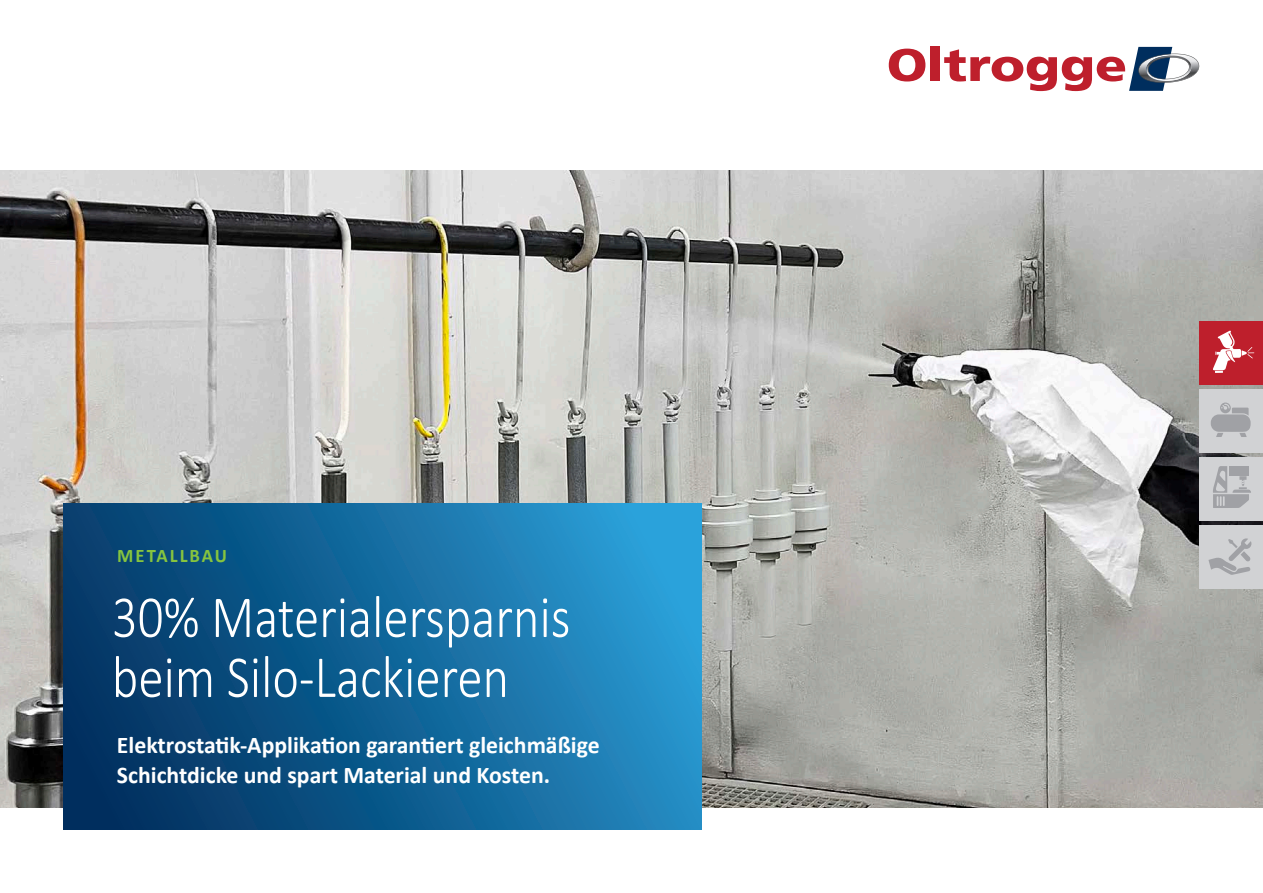
<style>
.page{position:relative;width:1263px;height:893px;background:#fff}
.page>*{position:absolute;margin:0;border:0;box-sizing:border-box;transform-origin:0 0}
.t1{font:300 60px/60px "Calibri";color:#fff;scale:.85 1}
.t2{font:700 24px/30px "Calibri";color:#fff}
.t3{font:700 19.2px "Calibri";letter-spacing:.11em;color:#86c43f}
</style>
<div class="page">
<img style="left:0;top:170px;width:1263px;height:638px">
<svg style="left:889px;top:49px;width:36px;height:33px"></svg>
<div style="left:931px;top:47px;width:9px;height:34px;background:#be1f2c"></div>
<svg style="left:944px;top:47px;width:255px;height:44px"></svg>
<div style="left:1199px;top:321px;width:64px;height:64px;background:#be1f2c"></div>
<div style="left:1199px;top:389px;width:64px;height:64px;background:#d1d2d4"></div>
<div style="left:1199px;top:457px;width:64px;height:64px;background:#d1d2d4"></div>
<div style="left:1199px;top:525px;width:64px;height:64px;background:#d1d2d4"></div>
<svg style="left:1211px;top:403px;width:39px;height:34px"></svg>
<svg style="left:1213px;top:331px;width:41px;height:42px"></svg>
<svg style="left:1208px;top:538px;width:43px;height:37px"></svg>
<svg style="left:1213px;top:466px;width:38px;height:42px"></svg>
<svg style="left:64px;top:504px;width:638px;height:325px"></svg>
<div style="left:103px;top:526px;width:146px;height:60px;background:#074b7c"></div>
<p class="t3" style="left:117px;top:543px;width:111px">METALLBAU</p>
<h1 class="t1" style="left:112px;top:586px;width:541px">30% Materialersparnis beim Silo-Lackieren</h1>
<p class="t2" style="left:117px;top:730px;width:484px">Elektrostatik-Applikation garantiert gleichmäßige<br>Schichtdicke und spart Material und Kosten.</p>
</div>
